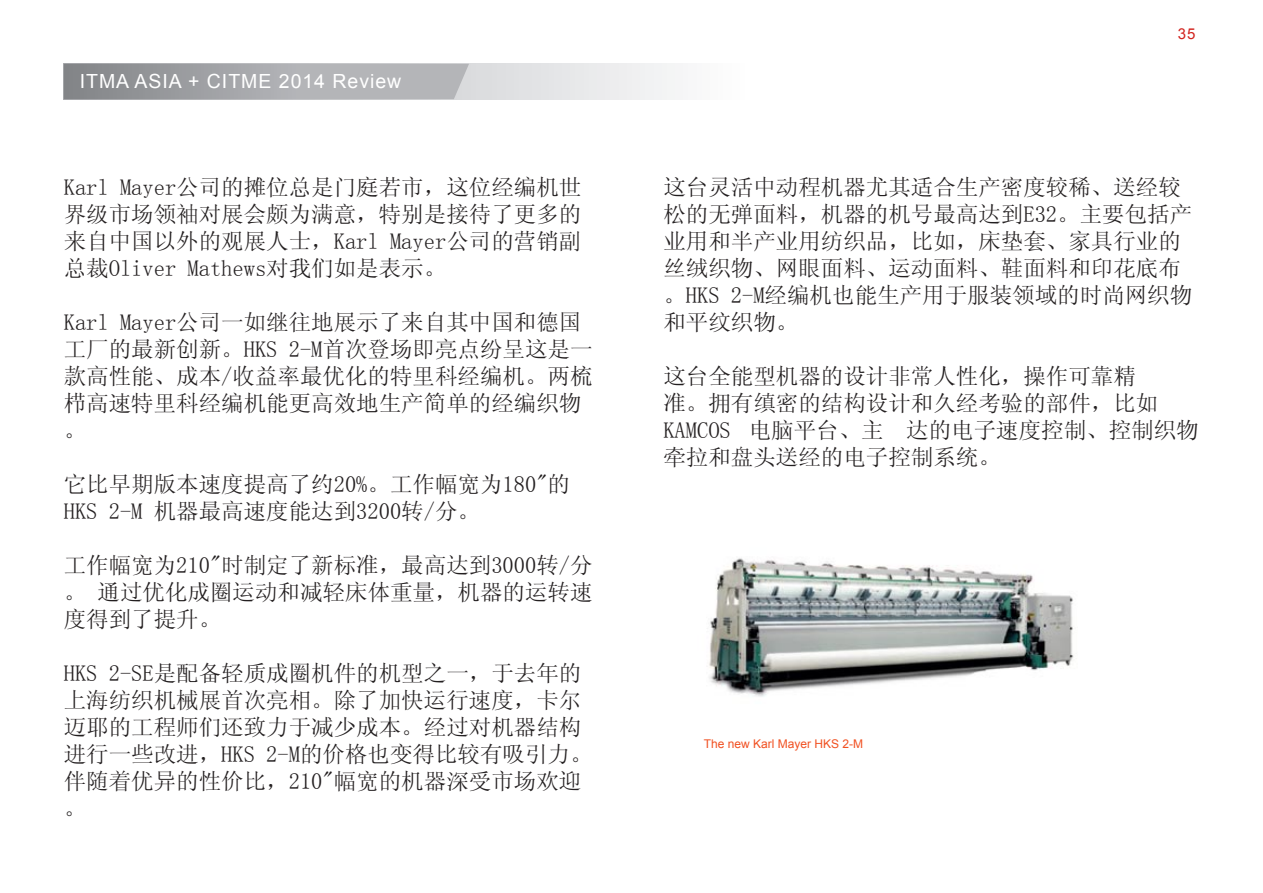
<style>
.page{position:relative;width:1263px;height:893px;background:#fff}
.page>*{position:absolute;margin:0;border:0;box-sizing:border-box;transform-origin:0 0}
.t1{font:22.5px/27px "Sim Sun";color:#231f20}
.t2{font:19.5px "Arial";letter-spacing:.05em;color:#fff}
.t3{font:15px "Arial";color:#d2231e}
.t4{font:12px "Arial";color:#f15122}
</style>
<div class="page">
<svg style="left:469px;top:64px;width:206px;height:35px;fill:#e7e8e9"></svg>
<svg style="left:64px;top:64px;width:405px;height:35px;background:#a5a6aa"></svg>
<img style="left:709px;top:558px;width:365px;height:139px">
<p class="t2" style="left:80px;top:70px;width:323px">ITMA ASIA + CITME 2014 Review</p>
<p class="t1" style="left:64px;top:173px;width:519px;text-align:justify">Karl Mayer公司的摊位总是门庭若市，这位经编机世界级市场领袖对展会颇为满意，特别是接待了更多的来自中国以外的观展人士，Karl Mayer公司的营销副总裁Oliver Mathews对我们如是表示。</p>
<p class="t1" style="left:64px;top:308px;width:530px">Karl Mayer公司一如继往地展示了来自其中国和德国工厂的最新创新。HKS 2-M首次登场即亮点纷呈这是一款高性能、成本/收益率最优化的特里科经编机。两梳栉高速特里科经编机能更高效地生产简单的经编织物。</p>
<p class="t1" style="left:64px;top:470px;width:508px">它比早期版本速度提高了约20%。工作幅宽为180"的<br>HKS 2-M 机器最高速度能达到3200转/分。</p>
<p class="t1" style="left:64px;top:551px;width:530px;text-align:justify">工作幅宽为210"时制定了新标准，最高达到3000转/分。 通过优化成圈运动和减轻床体重量，机器的运转速度得到了提升。</p>
<p class="t1" style="left:64px;top:659px;width:530px">HKS 2-SE是配备轻质成圈机件的机型之一，于去年的上海纺织机械展首次亮相。除了加快运行速度，卡尔迈耶的工程师们还致力于减少成本。经过对机器结构进行一些改进，HKS 2-M的价格也变得比较有吸引力。伴随着优异的性价比，210"幅宽的机器深受市场欢迎。</p>
<p class="t3" style="left:1178px;top:25px;width:19px">35</p>
<p class="t1" style="left:663px;top:173px;width:530px">这台灵活中动程机器尤其适合生产密度较稀、送经较松的无弹面料，机器的机号最高达到E32。主要包括产业用和半产业用纺织品，比如，床垫套、家具行业的丝绒织物、网眼面料、运动面料、鞋面料和印花底布。HKS 2-M经编机也能生产用于服装领域的时尚网织物和平纹织物。</p>
<p class="t1" style="left:663px;top:362px;width:537px">这台全能型机器的设计非常人性化，操作可靠精<br>准。拥有缜密的结构设计和久经考验的部件，比如<br>KAMCOS 电脑平台、主马达的电子速度控制、控制织物牵拉和盘头送经的电子控制系统。</p>
<p class="t4" style="left:704px;top:737px;width:161px">The new Karl Mayer HKS 2-M</p>
</div>
